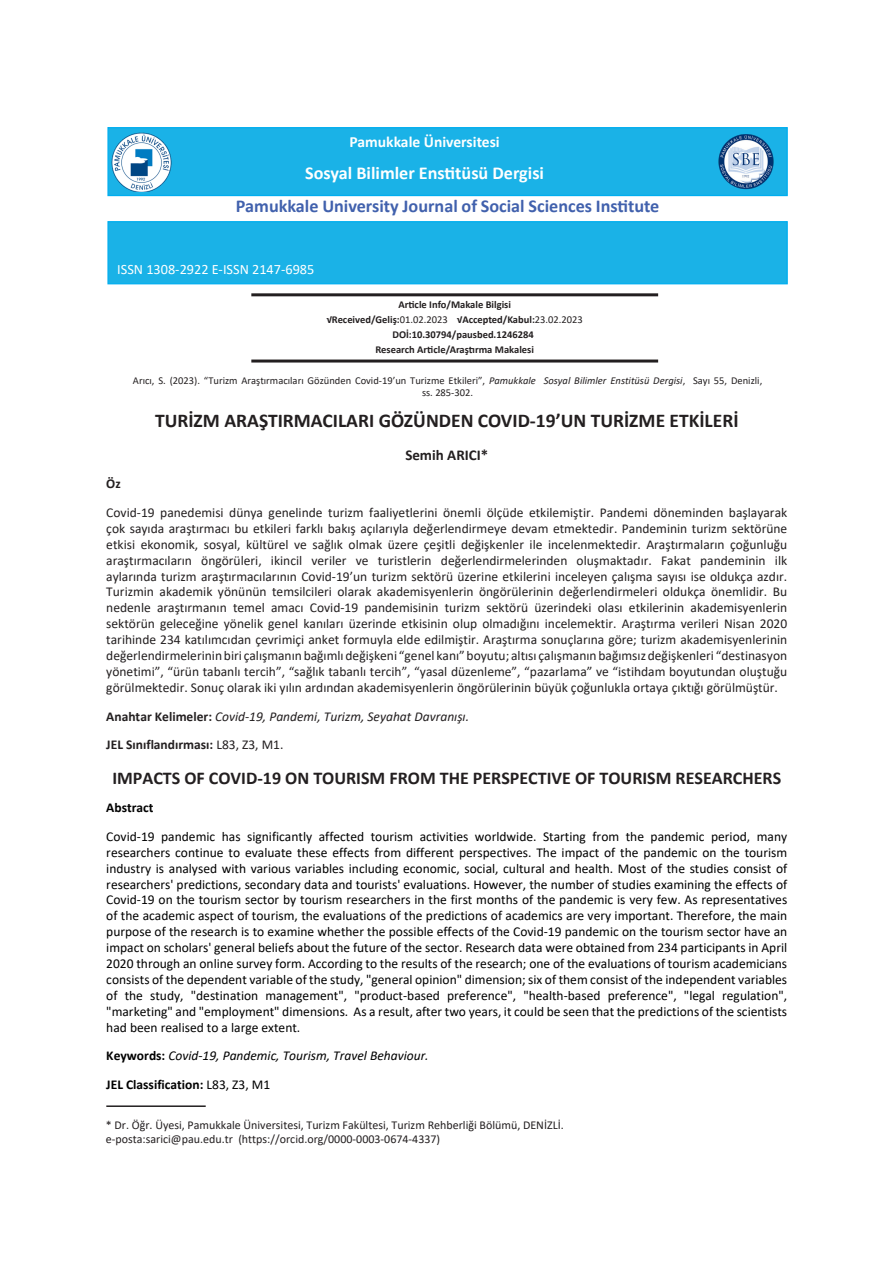
<style>
.page{position:relative;width:893px;height:1263px;background:#fff}
.page>*{position:absolute;margin:0;border:0;box-sizing:border-box;transform-origin:0 0}
.t1{font:700 19.5px "Calibri";color:#231f20}
.t2{font:700 18.15px "Calibri";color:#4161ad}
.t3{font:700 18.15px "Calibri";color:#fff}
.t4{font:700 18px "Calibri";color:#231f20}
.t5{font:700 15.6px "Calibri";color:#fff}
.t6{font:700 15px "Calibri";color:#231f20}
.t7{font:14.25px "Calibri";color:#fff}
.t8{font:13.5px/15.9px "Calibri";color:#231f20;text-align:justify}
.t9{font:13.5px/15.9px "Calibri";color:#000;text-align:justify}
.t10{font:italic 13.5px/28.7px "Calibri";color:#231f20}
.t11{font:italic 13.5px/28.7px "Calibri";color:#000}
.t12{font:700 13.5px "Calibri";color:#000}
.t13{font:700 13.5px "Calibri";color:#231f20}
.t14{font:12px/13.5px "Calibri";color:#231f20}
.t15{font:10.5px/12px "Calibri";color:#231f20;text-align:center}
.t16{font:700 10.5px "Calibri";color:#231f20}
.s1{font-weight:400}
.s2{font-style:italic}
.s3{font-weight:700;font-style:normal}
.s4{font-style:normal}
</style>
<div class="page">
<hr style="left:251px;top:293px;width:407px;height:3px;background:#231f20">
<hr style="left:251px;top:359px;width:407px;height:3px;background:#231f20">
<div style="left:107px;top:221px;width:681px;height:63px;background:#1ab2e7;border:1px solid #00aeef"></div>
<div style="left:107px;top:127px;width:681px;height:69px;background:#1ab2e7;border:1px solid #00aeef"></div>
<img style="left:718px;top:134px;width:56px;height:56px">
<img style="left:112px;top:133px;width:59px;height:59px">
<hr style="left:106px;top:1105px;width:100px;height:2px;background:#231f20">
<p class="t5" style="left:350px;top:131px;width:152px">Pamukkale Üniversitesi</p>
<h2 class="t3" style="left:305px;top:160px;width:240px">Sosyal Bilimler Enstitüsü Dergisi</h2>
<h2 class="t2" style="left:236px;top:193px;width:425px">Pamukkale University Journal of Social Sciences Institute</h2>
<p class="t7" style="left:117px;top:260px;width:199px">ISSN 1308-2922 E-ISSN 2147-6985</p>
<p class="t16" style="left:398px;top:297px;width:114px">Article Info/Makale Bilgisi</p>
<p class="t16" style="left:327px;top:312px;width:258px">√Received/Geliş:<span class="s1">01.02.2023</span> √Accepted/Kabul:<span class="s1">23.02.2023</span></p>
<p class="t16" style="left:392px;top:327px;width:143px">DOİ:10.30794/pausbed.1246284</p>
<p class="t16" style="left:375px;top:342px;width:160px">Research Article/Araştırma Makalesi</p>
<p class="t15" style="left:133px;top:375px;width:631px">Arıcı, S. (2023). “Turizm Araştırmacıları Gözünden Covid-19’un Turizme Etkileri”, <span class="s2">Pamukkale Sosyal Bilimler Enstitüsü Dergisi</span>, Sayı 55, Denizli, ss. 285-302.</p>
<h1 class="t1" style="left:155px;top:406px;width:585px">TURİZM ARAŞTIRMACILARI GÖZÜNDEN COVID-19’UN TURİZME ETKİLERİ</h1>
<p class="t6" style="left:405px;top:444px;width:84px">Semih ARICI*</p>
<p class="t13" style="left:106px;top:474px;width:16px">Öz</p>
<p class="t8" style="left:106px;top:504px;width:682px">Covid-19 panedemisi dünya genelinde turizm faaliyetlerini önemli ölçüde etkilemiştir. Pandemi döneminden başlayarak çok sayıda araştırmacı bu etkileri farklı bakış açılarıyla değerlendirmeye devam etmektedir. Pandeminin turizm sektörüne etkisi ekonomik, sosyal, kültürel ve sağlık olmak üzere çeşitli değişkenler ile incelenmektedir. Araştırmaların çoğunluğu araştırmacıların öngörüleri, ikincil veriler ve turistlerin değerlendirmelerinden oluşmaktadır. Fakat pandeminin ilk aylarında turizm araştırmacılarının Covid-19’un turizm sektörü üzerine etkilerini inceleyen çalışma sayısı ise oldukça azdır.<br>Turizmin akademik yönünün temsilcileri olarak akademisyenlerin öngörülerinin değerlendirmeleri oldukça önemlidir. Bu nedenle araştırmanın temel amacı Covid-19 pandemisinin turizm sektörü üzerindeki olası etkilerinin akademisyenlerin sektörün geleceğine yönelik genel kanıları üzerinde etkisinin olup olmadığını incelemektir. Araştırma verileri Nisan 2020 tarihinde 234 katılımcıdan çevrimiçi anket formuyla elde edilmiştir. Araştırma sonuçlarına göre; turizm akademisyenlerinin değerlendirmelerinin biri çalışmanın bağımlı değişkeni “genel kanı” boyutu; altısı çalışmanın bağımsız değişkenleri “destinasyon yönetimi”, “ürün tabanlı tercih”, “sağlık tabanlı tercih”, “yasal düzenleme”, “pazarlama” ve “istihdam boyutundan oluştuğu görülmektedir. Sonuç olarak iki yılın ardından akademisyenlerin öngörülerinin büyük çoğunlukla ortaya çıktığı görülmüştür.</p>
<p class="t10" style="left:106px;top:701px;width:364px"><span class="s3">Anahtar Kelimeler:</span> Covid-19, Pandemi, Turizm, Seyahat Davranışı.<br><span class="s3">JEL Sınıflandırması:</span> <span class="s4">L83, Z3, M1.</span></p>
<h3 class="t4" style="left:112px;top:765px;width:670px">IMPACTS OF COVID-19 ON TOURISM FROM THE PERSPECTIVE OF TOURISM RESEARCHERS</h3>
<p class="t12" style="left:106px;top:798px;width:49px">Abstract</p>
<p class="t9" style="left:106px;top:828px;width:682px">Covid-19 pandemic has significantly affected tourism activities worldwide. Starting from the pandemic period, many researchers continue to evaluate these effects from different perspectives. The impact of the pandemic on the tourism industry is analysed with various variables including economic, social, cultural and health. Most of the studies consist of researchers' predictions, secondary data and tourists' evaluations. However, the number of studies examining the effects of Covid-19 on the tourism sector by tourism researchers in the first months of the pandemic is very few. As representatives of the academic aspect of tourism, the evaluations of the predictions of academics are very important. Therefore, the main purpose of the research is to examine whether the possible effects of the Covid-19 pandemic on the tourism sector have an impact on scholars' general beliefs about the future of the sector. Research data were obtained from 234 participants in April 2020 through an online survey form. According to the results of the research; one of the evaluations of tourism academicians consists of the dependent variable of the study, "general opinion" dimension; six of them consist of the independent variables of the study, "destination management", "product-based preference", "health-based preference", "legal regulation", "marketing" and "employment" dimensions. As a result, after two years, it could be seen that the predictions of the scientists had been realised to a large extent.</p>
<p class="t11" style="left:106px;top:1041px;width:324px"><span class="s3">Keywords:</span> Covid-19, Pandemic, Tourism, Travel Behaviour.<br><span class="s3">JEL Classification:</span> <span class="s4">L83, Z3, M1</span></p>
<p class="t14" style="left:106px;top:1118px;width:459px">* Dr. Öğr. Üyesi, Pamukkale Üniversitesi, Turizm Fakültesi, Turizm Rehberliği Bölümü, DENİZLİ. e-posta:sarici@pau.edu.tr (https://orcid.org/0000-0003-0674-4337)</p>
</div>
